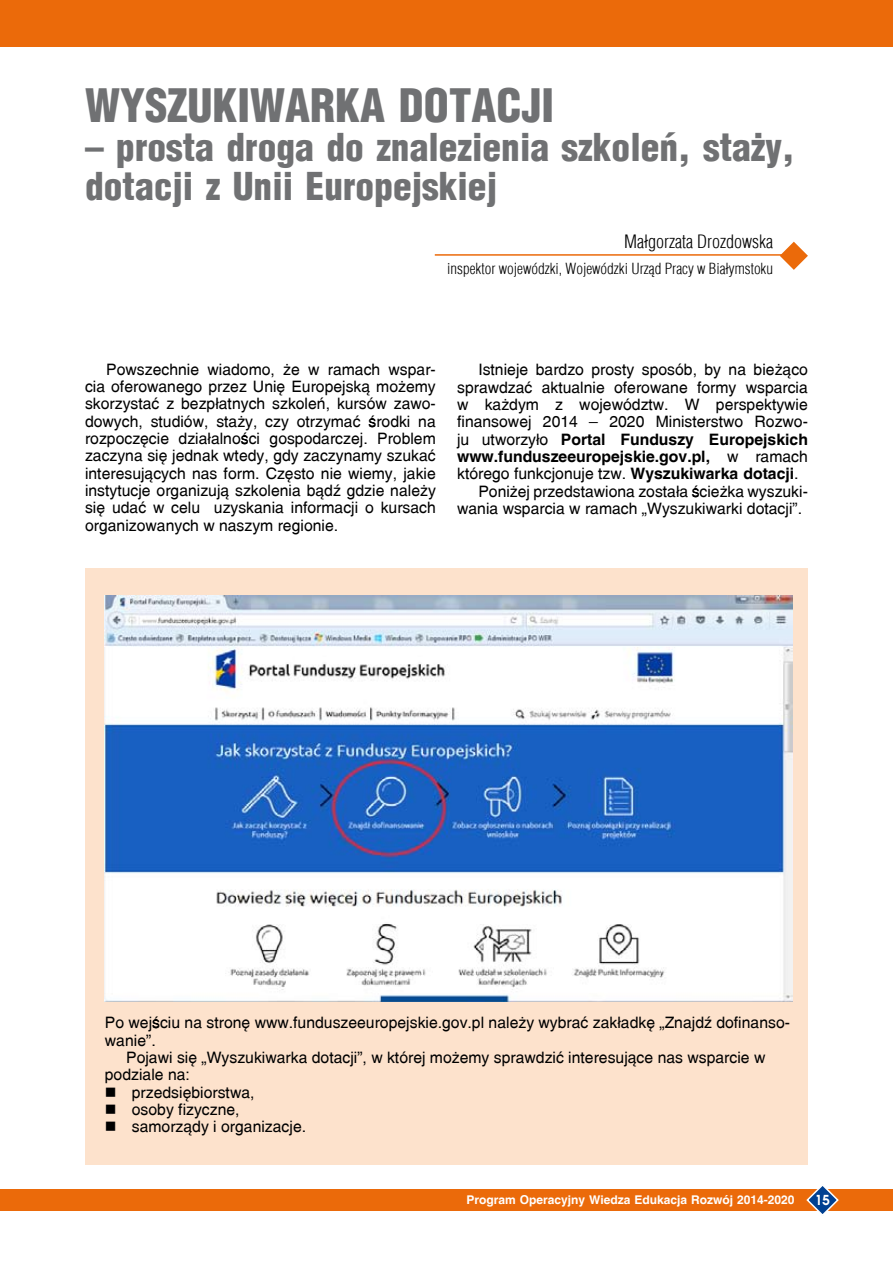
<style>
.page{position:relative;width:893px;height:1263px;background:#fff}
.page>*{position:absolute;margin:0;border:0;box-sizing:border-box;transform-origin:0 0}
.t1{font:900 45px "Switzerland Cond";color:#707173}
.t2{font:900 37.5px/39px "Switzerland Cond";color:#707173}
.t3{font:300 18px "Switzerland Cond";color:#000}
.t4{font:15.75px/17.4px "Switzerland";color:#000;text-align:justify}
.t5{font:700 15.75px "Switzerland";color:#000}
.t6{font:300 15px "Switzerland Cond";color:#000}
.t7{font:700 13.5px "Avalon";color:#fff}
.t8{font:700 12px "Switzerland";color:#fff}
.s1{font-weight:400}
.s2{font-weight:700}
</style>
<div class="page">
<div style="left:0;top:1189px;width:893px;height:22px;background:#eb6a0a"></div>
<svg style="left:806px;top:1186px;width:33px;height:28px"></svg>
<div style="left:1px;top:0;width:892px;height:46px;background:#eb6a0a"></div>
<div style="left:85px;top:568px;width:723px;height:597px;background:#fde2cc"></div>
<img style="left:105px;top:595px;width:687px;height:406px">
<svg style="left:780px;top:242px;width:28px;height:28px"></svg>
<hr style="left:435px;top:254px;width:353px;height:2px;background:#eb6a0a">
<h1 class="t1" style="left:85px;top:76px;width:470px">WYSZUKIWARKA DOTACJI</h1>
<h2 class="t2" style="left:85px;top:126px;width:711px">– prosta droga do znalezienia szkoleń, staży, dotacji z Unii Europejskiej</h2>
<p class="t3" style="left:624px;top:231px;width:150px">Małgorzata Drozdowska</p>
<p class="t6" style="left:447px;top:260px;width:327px">inspektor wojewódzki, Wojewódzki Urząd Pracy w Białymstoku</p>
<p class="t4" style="left:85px;top:360px;width:352px;text-indent:21px">Powszechnie wiadomo, że w ramach wspar&shy;cia oferowanego przez Unię Europejską możemy skorzystać z bezpłatnych szkoleń, kursów zawo&shy;dowych, studiów, staży, czy otrzymać środki na rozpoczęcie działalności gospodarczej. Problem zaczyna się jednak wtedy, gdy zaczynamy szukać interesujących nas form. Często nie wiemy, jakie instytucje organizują szkolenia bądź gdzie należy się udać w celu uzyskania informacji o kursach organizowanych w naszym regionie.</p>
<p class="t4" style="left:478px;top:361px;width:331px">Istnieje bardzo prosty sposób, by na bieżąco</p>
<p class="t4" style="left:457px;top:378px;width:352px">sprawdzać aktualnie oferowane formy wsparcia</p>
<p class="t4" style="left:457px;top:396px;width:352px">w każdym z województw. W perspektywie</p>
<p class="t4" style="left:457px;top:413px;width:352px">finansowej 2014 – 2020 Ministerstwo Rozwo-</p>
<p class="t5" style="left:457px;top:430px;width:352px"><span class="s1">ju utworzyło</span> Portal Funduszy Europejskich</p>
<p class="t5" style="left:457px;top:447px;width:352px">www.funduszeeuropejskie.gov.pl, <span class="s1">w ramach</span></p>
<p class="t4" style="left:457px;top:465px;width:343px">którego funkcjonuje tzw. <span class="s2">Wyszukiwarka dotacji</span>.</p>
<p class="t4" style="left:478px;top:482px;width:331px">Poniżej przedstawiona została ścieżka wyszuki-</p>
<p class="t4" style="left:457px;top:500px;width:346px">wania wsparcia w ramach „Wyszukiwarki dotacji”.</p>
<p class="t4" style="left:105px;top:1014px;width:687px">Po wejściu na stronę www.funduszeeuropejskie.gov.pl należy wybrać zakładkę „Znajdź dofinanso-</p>
<p class="t4" style="left:105px;top:1031px;width:52px">wanie”.</p>
<p class="t4" style="left:126px;top:1049px;width:641px">Pojawi się „Wyszukiwarka dotacji”, w której możemy sprawdzić interesujące nas wsparcie w</p>
<p class="t4" style="left:105px;top:1066px;width:87px">podziale na:</p>
<p class="t4" style="left:132px;top:1083px;width:124px">przedsiębiorstwa,</p>
<p class="t4" style="left:132px;top:1101px;width:109px">osoby fizyczne,</p>
<p class="t4" style="left:132px;top:1118px;width:176px">samorządy i organizacje.</p>
<p class="t8" style="left:466px;top:1193px;width:330px">Program Operacyjny Wiedza Edukacja Rozwój 2014-2020</p>
<p class="t7" style="left:815px;top:1191px;width:17px">15</p>
</div>
